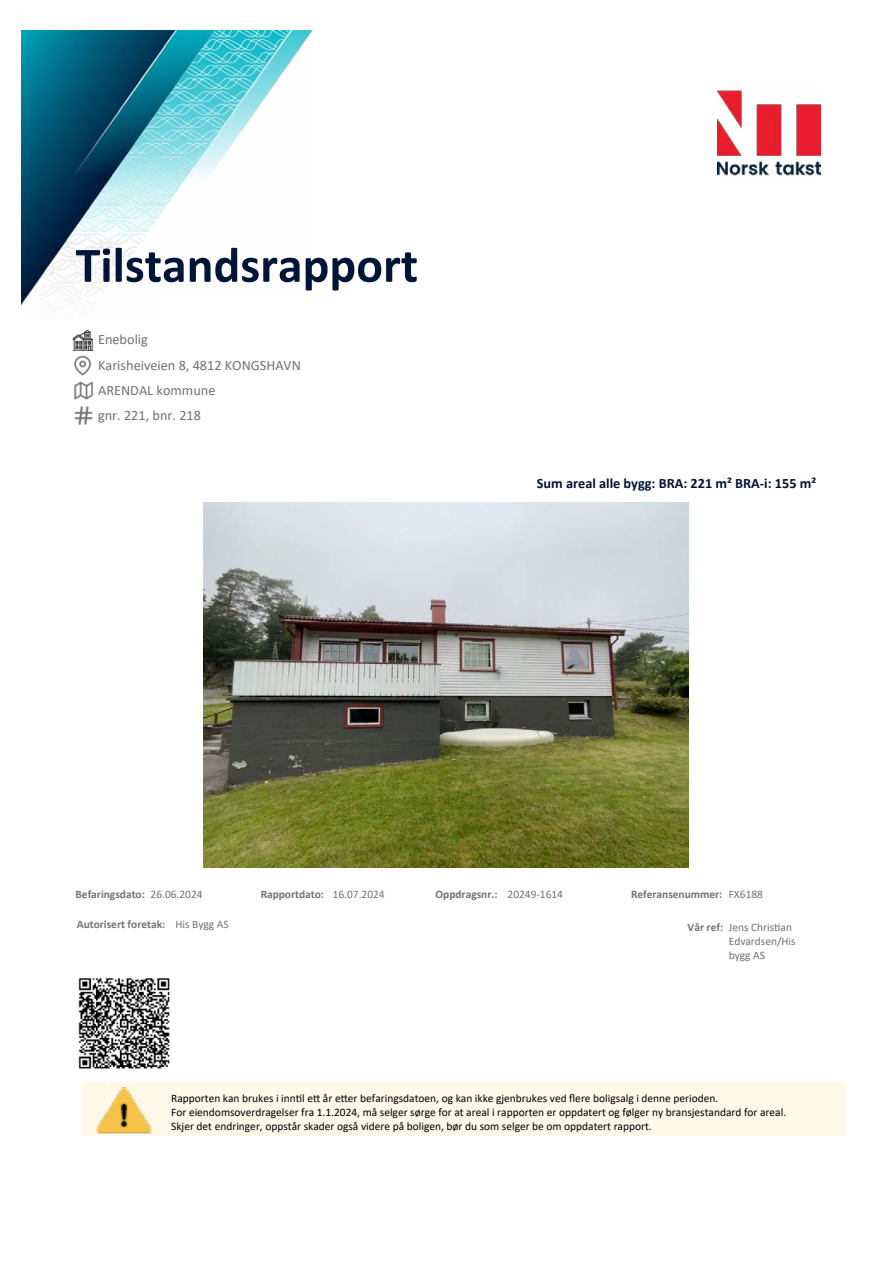
<style>
.page{position:relative;width:893px;height:1263px;background:#fff}
.page>*{position:absolute;margin:0;border:0;box-sizing:border-box;transform-origin:0 0}
.t1{font:700 49.95px "Calibri";color:#011538}
.t2{font:14.25px "Calibri";color:#727272}
.t3{font:700 14.25px "Calibri";color:#011538}
.t4{font:11.4px/14px "Calibri";color:#000}
.t5{font:700 11.4px "Calibri";color:#727272}
.t6{font:11.4px/14px "Calibri";color:#727272}
.s1{font-weight:400}
</style>
<div class="page">
<img style="left:21px;top:30px;width:292px;height:282px">
<img style="left:74px;top:381px;width:19px;height:18px">
<img style="left:74px;top:406px;width:19px;height:19px">
<img style="left:74px;top:355px;width:18px;height:20px">
<img style="left:718px;top:90px;width:103px;height:86px">
<img style="left:78px;top:978px;width:92px;height:91px">
<img style="left:203px;top:503px;width:486px;height:364px">
<div style="left:82px;top:1082px;width:763px;height:53px;background:#fff9e9"></div>
<img style="left:96px;top:1087px;width:56px;height:47px">
<img style="left:73px;top:330px;width:20px;height:21px">
<h1 class="t1" style="left:76px;top:230px;width:344px">Tilstandsrapport</h1>
<p class="t2" style="left:98px;top:329px;width:51px">Enebolig</p>
<p class="t2" style="left:98px;top:355px;width:204px">Karisheiveien 8, 4812 KONGSHAVN</p>
<p class="t2" style="left:98px;top:406px;width:104px">gnr. 221, bnr. 218</p>
<p class="t2" style="left:98px;top:380px;width:119px">ARENDAL kommune</p>
<p class="t3" style="left:537px;top:473px;width:281px">Sum areal alle bygg: BRA: 221 m² BRA-i: 155 m²</p>
<p class="t5" style="left:76px;top:886px;width:129px">Befaringsdato: <span class="s1">26.06.2024</span></p>
<p class="t5" style="left:261px;top:886px;width:126px">Rapportdato: <span class="s1">16.07.2024</span></p>
<p class="t5" style="left:436px;top:886px;width:129px">Oppdragsnr.: <span class="s1">20249-1614</span></p>
<p class="t5" style="left:77px;top:916px;width:153px">Autorisert foretak: <span class="s1">His Bygg AS</span></p>
<p class="t5" style="left:631px;top:886px;width:134px">Referansenummer: <span class="s1">FX6188</span></p>
<p class="t5" style="left:688px;top:919px;width:37px">Vår ref:</p>
<p class="t6" style="left:729px;top:920px;width:68px">Jens Chris琀椀an<br>Edvardsen/His bygg AS</p>
<p class="t4" style="left:171px;top:1090px;width:617px">Rapporten kan brukes i inn琀椀l e琀琀 år e琀琀er befaringsdatoen, og kan ikke gjenbrukes ved 昀氀ere boligsalg i denne perioden.<br>For eiendomsoverdragelser fra 1.1.2024, må selger sørge for at areal i rapporten er oppdatert og følger ny bransjestandard for areal.<br>Skjer det endringer, oppstår skader også videre på boligen, bør du som selger be om oppdatert rapport.</p>
</div>
